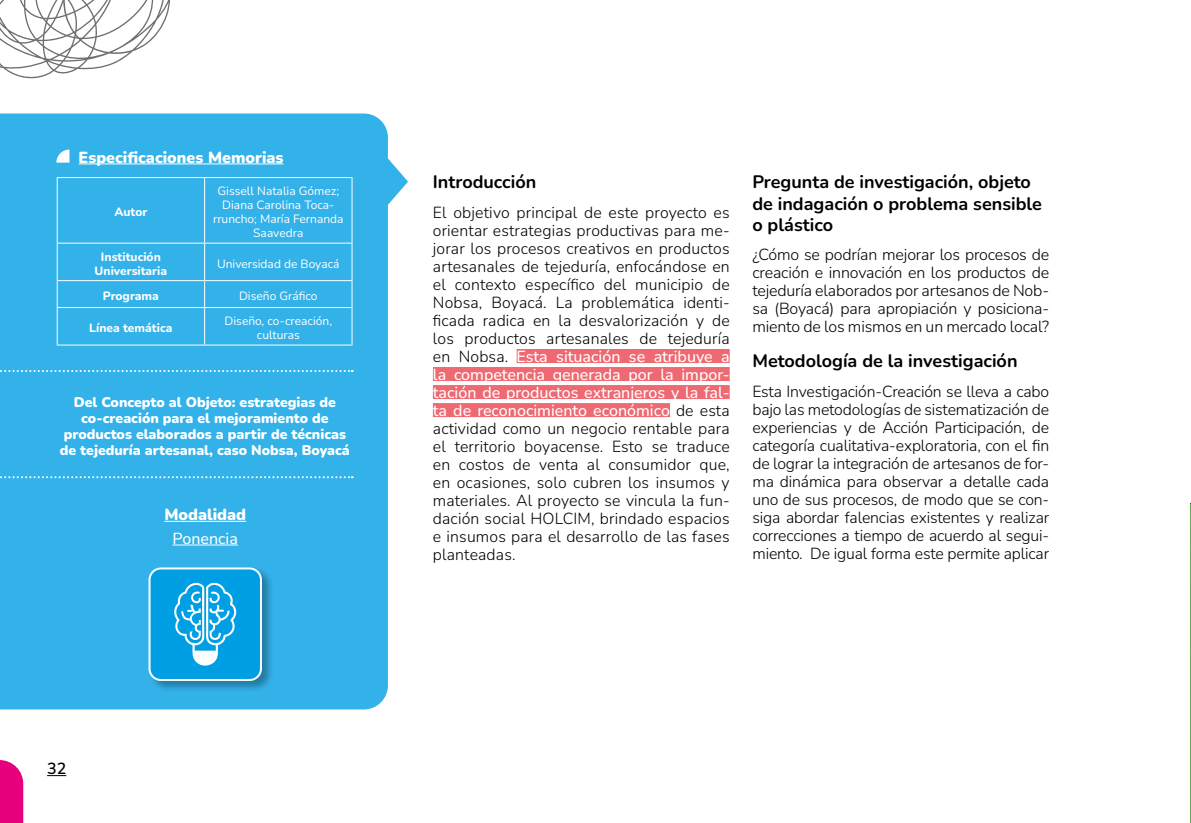
<style>
.page{position:relative;width:1191px;height:823px;background:#fff}
.page>*{position:absolute;margin:0;border:0;box-sizing:border-box;transform-origin:0 0}
.t1{font:700 18px/21px "Nunito";color:#000}
.t2{font:300 16px/18px "Nunito";letter-spacing:-.01em;color:#000;text-align:justify}
.t3{font:900 16px "Nunito";color:#fff}
.t4{font:500 16px "Nunito";color:#fff}
.t5{font:600 16px "Nunito";color:#000}
.t6{font:900 14px/16px "Nunito";color:#fff;text-align:center}
.t7{font:12px/14px "Nunito";color:#fff;text-align:center}
.t8{font:800 12px/14px "Nunito";color:#fff;text-align:center}
.s1{font-weight:500;color:#fff}
</style>
<div class="page">
<div style="left:0;top:113px;width:408px;height:596px;background:#33b1e9"></div>
<hr style="left:57px;top:177px;width:148px;height:1px;background:#fff">
<hr style="left:57px;top:178px;width:1px;height:64px;background:#fff">
<hr style="left:205px;top:177px;width:147px;height:1px;background:#fff">
<hr style="left:204px;top:178px;width:1px;height:64px;background:#fff">
<hr style="left:351px;top:178px;width:1px;height:64px;background:#fff">
<hr style="left:57px;top:242px;width:148px;height:1px;background:#fff">
<hr style="left:57px;top:243px;width:1px;height:37px;background:#fff">
<hr style="left:205px;top:242px;width:147px;height:1px;background:#fff">
<hr style="left:204px;top:243px;width:1px;height:37px;background:#fff">
<hr style="left:351px;top:243px;width:1px;height:37px;background:#fff">
<hr style="left:57px;top:280px;width:148px;height:1px;background:#fff">
<svg style="left:57px;top:281px;width:1px;height:26px"></svg>
<hr style="left:205px;top:280px;width:147px;height:1px;background:#fff">
<svg style="left:204px;top:281px;width:1px;height:26px"></svg>
<svg style="left:351px;top:281px;width:1px;height:26px"></svg>
<hr style="left:57px;top:307px;width:148px;height:1px;background:#fff">
<hr style="left:57px;top:308px;width:1px;height:36px;background:#fff">
<hr style="left:205px;top:307px;width:147px;height:1px;background:#fff">
<hr style="left:204px;top:308px;width:1px;height:36px;background:#fff">
<hr style="left:351px;top:308px;width:1px;height:36px;background:#fff">
<hr style="left:57px;top:344px;width:148px;height:1px;background:#fff">
<hr style="left:205px;top:344px;width:147px;height:1px;background:#fff">
<hr style="left:79px;top:163px;width:204px;height:1px;background:#fff">
<svg style="left:56px;top:149px;width:13px;height:13px"></svg>
<hr style="left:164px;top:520px;width:82px;height:1px;background:#fff">
<hr style="left:172px;top:544px;width:66px;height:1px;background:#fff">
<svg style="left:0;top:370px;width:353px;height:2px"></svg>
<svg style="left:0;top:476px;width:353px;height:2px"></svg>
<div style="left:516px;top:349px;width:213px;height:14px;background:#ee6971"></div>
<div style="left:433px;top:367px;width:296px;height:14px;background:#ee6971"></div>
<div style="left:433px;top:385px;width:296px;height:14px;background:#ee6971"></div>
<div style="left:433px;top:403px;width:237px;height:14px;background:#ee6971"></div>
<hr style="left:1190px;top:503px;width:1px;height:319px;background:#009640">
<div style="left:148px;top:567px;width:126px;height:125px;background:#000;opacity:.3"></div>
<div style="left:149px;top:568px;width:112px;height:111px;background:#009ee3;border-radius:11px"></div>
<div style="left:148px;top:567px;width:114px;height:113px;border:2px solid #fff;border-radius:11px"></div>
<svg style="left:174px;top:582px;width:62px;height:83px"></svg>
<svg style="left:0;top:760px;width:23px;height:62px"></svg>
<svg style="left:0;top:0;width:170px;height:79px"></svg>
<p class="t3" style="left:79px;top:145px;width:206px">Especificaciones Memorias</p>
<p class="t8" style="left:114px;top:205px;width:34px">Autor</p>
<p class="t7" style="left:213px;top:184px;width:132px">Gissell Natalia Gómez;<br>Diana Carolina Toca&shy;rruncho; María Fernanda<br>Saavedra</p>
<p class="t8" style="left:95px;top:249px;width:74px">Institución<br>Universitaria</p>
<p class="t7" style="left:217px;top:256px;width:124px">Universidad de Boyacá</p>
<p class="t8" style="left:103px;top:288px;width:58px">Programa</p>
<p class="t7" style="left:239px;top:288px;width:80px">Diseño Gráfico</p>
<p class="t8" style="left:89px;top:320px;width:85px">Línea temática</p>
<p class="t7" style="left:224px;top:313px;width:109px">Diseño, co-creación, culturas</p>
<p class="t6" style="left:60px;top:393px;width:291px">Del Concepto al Objeto: estrategias de co-creación para el mejoramiento de productos elaborados a partir de técnicas de tejeduría artesanal, caso Nobsa, Boyacá</p>
<p class="t5" style="left:47px;top:757px;width:21px">32</p>
<p class="t3" style="left:164px;top:502px;width:83px">Modalidad</p>
<p class="t4" style="left:172px;top:526px;width:67px">Ponencia</p>
<p class="t1" style="left:433px;top:171px;width:105px">Introducción</p>
<p class="t2" style="left:433px;top:202px;width:298px">El objetivo principal de este proyecto es orientar estrategias productivas para me&shy;jorar los procesos creativos en productos artesanales de tejeduría, enfocándose en el contexto específico del municipio de Nobsa, Boyacá. La problemática identi&shy;ficada radica en la desvalorización y de los productos artesanales de tejeduría en Nobsa. <span class="s1">Esta situación se atribuye a la competencia generada por la impor&shy;tación de productos extranjeros y la fal&shy;ta de reconocimiento económico</span> de esta actividad como un negocio rentable para el territorio boyacense. Esto se traduce en costos de venta al consumidor que, en ocasiones, solo cubren los insumos y materiales. Al proyecto se vincula la fun&shy;dación social HOLCIM, brindado espacios e insumos para el desarrollo de las fases planteadas.</p>
<p class="t1" style="left:752px;top:171px;width:291px">Pregunta de investigación, objeto de indagación o problema sensible o plástico</p>
<p class="t2" style="left:752px;top:244px;width:298px">¿Cómo se podrían mejorar los procesos de creación e innovación en los productos de tejeduría elaborados por artesanos de Nob&shy;sa (Boyacá) para apropiación y posiciona&shy;miento de los mismos en un mercado local?</p>
<p class="t1" style="left:752px;top:349px;width:267px">Metodología de la investigación</p>
<p class="t2" style="left:752px;top:381px;width:298px">Esta Investigación-Creación se lleva a cabo bajo las metodologías de sistematización de experiencias y de Acción Participación, de categoría cualitativa-exploratoria, con el fin de lograr la integración de artesanos de for&shy;ma dinámica para observar a detalle cada uno de sus procesos, de modo que se con&shy;siga abordar falencias existentes y realizar correcciones a tiempo de acuerdo al segui&shy;miento. De igual forma este permite aplicar</p>
</div>
